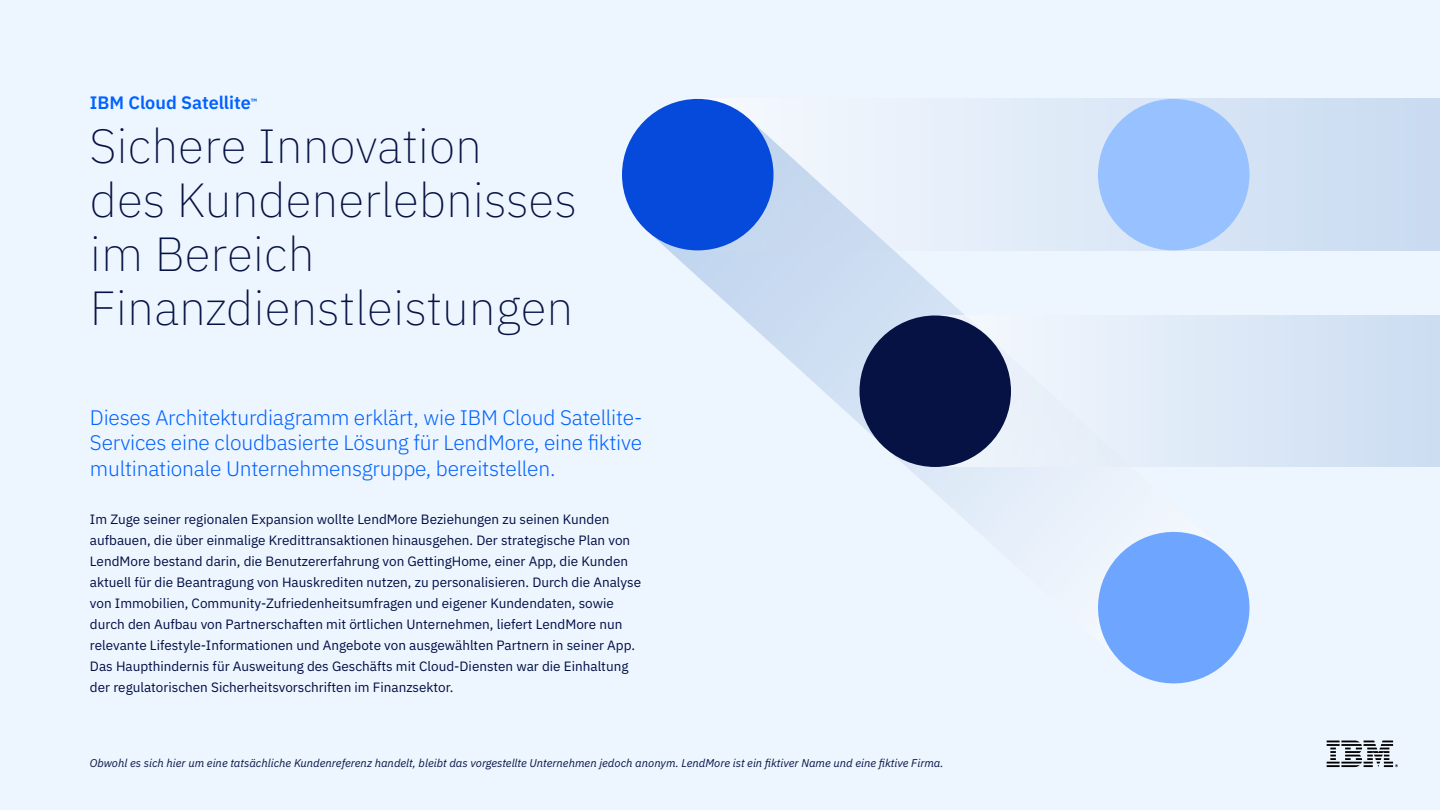
<style>
.page{position:relative;width:1440px;height:810px;background:#edf5ff}
.page>*{position:absolute;margin:0;border:0;box-sizing:border-box;transform-origin:0 0}
.t1{font:200 48px/54px "IBM Plex Sans";color:#051243}
.t2{font:300 21px/25.5px "IBM Plex Sans";letter-spacing:-.01em;color:#0062ff;text-align:justify}
.t3{font:600 18px "IBM Plex Sans";color:#0062ff}
.t4{font:13.5px/21px "IBM Plex Sans";color:#000d43}
.t5{font:italic 11.25px "IBM Plex Sans";color:#051243}
</style>
<div class="page">
<svg style="left:1327px;top:741px;width:71px;height:26px"></svg>
<div style="left:698px;top:99px;width:742px;height:151px;background:linear-gradient(to right,#f6f9fe,#c8daf1)"></div>
<svg style="left:647px;top:118px;width:578px;height:409px"></svg>
<div style="left:622px;top:99px;width:152px;height:151px;background:#054ada;border-radius:50%"></div>
<div style="left:1098px;top:99px;width:152px;height:151px;background:#97c1ff;border-radius:50%"></div>
<svg style="left:1090px;top:523px;width:160px;height:161px"></svg>
<div style="left:935px;top:315px;width:505px;height:152px;background:linear-gradient(to right,#f2f6fb,#cddef3)"></div>
<div style="left:859px;top:315px;width:152px;height:152px;background:#051243;border-radius:50%"></div>
<p class="t3" style="left:90px;top:89px;width:169px">IBM Cloud Satellite<sup>™</sup></p>
<p class="t1" style="left:90px;top:115px;width:488px">Sichere Innovation<br>des Kundenerlebnisses im Bereich<br>Finanzdienstleistungen</p>
<p class="t2" style="left:90px;top:403px;width:554px">Dieses Architekturdiagramm erklärt, wie IBM Cloud Satellite-Services eine cloudbasierte Lösung für LendMore, eine fiktive multinationale Unternehmensgruppe, bereitstellen.</p>
<p class="t4" style="left:90px;top:508px;width:553px">Im Zuge seiner regionalen Expansion wollte LendMore Beziehungen zu seinen Kunden aufbauen, die über einmalige Kredittransaktionen hinausgehen. Der strategische Plan von LendMore bestand darin, die Benutzererfahrung von GettingHome, einer App, die Kunden aktuell für die Beantragung von Hauskrediten nutzen, zu personalisieren. Durch die Analyse von Immobilien, Community-Zufriedenheitsumfragen und eigener Kundendaten, sowie durch den Aufbau von Partnerschaften mit örtlichen Unternehmen, liefert LendMore nun relevante Lifestyle-Informationen und Angebote von ausgewählten Partnern in seiner App.<br>Das Haupthindernis für Ausweitung des Geschäfts mit Cloud-Diensten war die Einhaltung der regulatorischen Sicherheitsvorschriften im Finanzsektor.</p>
<p class="t5" style="left:90px;top:755px;width:855px">Obwohl es sich hier um eine tatsächliche Kundenreferenz handelt, bleibt das vorgestellte Unternehmen jedoch anonym. LendMore ist ein fiktiver Name und eine fiktive Firma.</p>
</div>
